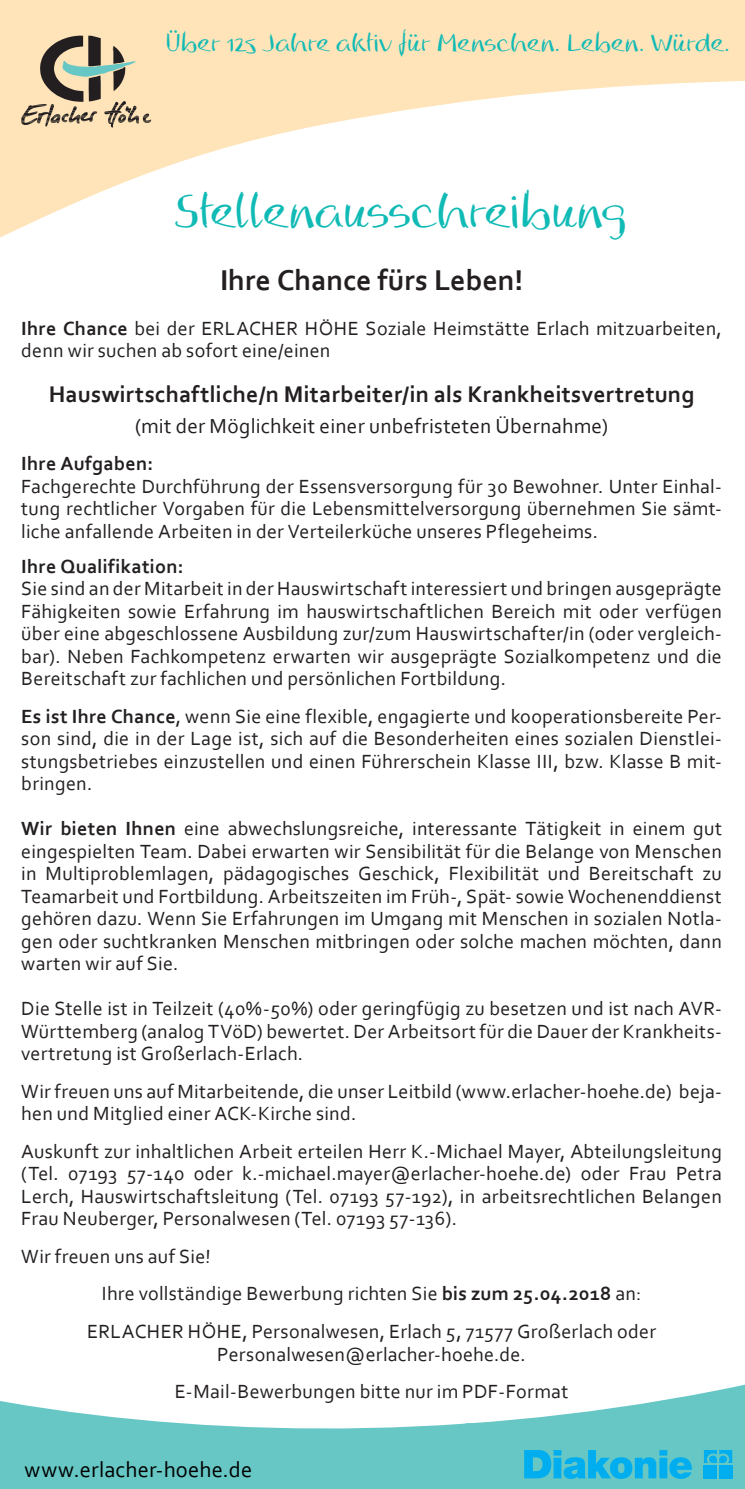
<style>
.page{position:relative;width:745px;height:1489px;background:#fff}
.page>*{position:absolute;margin:0;border:0;box-sizing:border-box;transform-origin:0 0}
.Subhead{font:45px "Read My Hand LL";letter-spacing:-.015em;color:#10bab5}
.Subhead-2{font:700 30px "Corbel";color:#231f20}
.Subhead-3{font:700 23.75px "Corbel";letter-spacing:.01em;color:#231f20}
.Subhead-4{font:23.75px "Read My Hand LL";letter-spacing:-.005em;color:#10bab5}
.Subhead-5{font:22.5px "Corbel";letter-spacing:.01em;color:#000}
.Subhead-6{font:21.25px "Corbel";letter-spacing:.01em;color:#231f20}
.Subhead-7{font:20px/22.5px "Corbel";letter-spacing:.015em;color:#231f20;text-align:justify}
.Subhead-8{font:700 20px "Corbel";letter-spacing:.015em;color:#231f20}
.s1{font-weight:700}
</style>
<div class="page">
<svg style="left:0;top:1385px;width:744px;height:103px;fill:#66c7c5"></svg>
<svg style="left:0;top:0;width:744px;height:238px;fill:#fee4b8"></svg>
<svg style="left:21px;top:35px;width:130px;height:92px;background:#c0b192"></svg>
<svg style="left:465px;top:1422px;width:266px;height:56px;background:#51c1cd"></svg>
<div style="left:703px;top:1465px;width:13px;height:13px;background:#00aeef"></div>
<div style="left:718px;top:1465px;width:13px;height:13px;background:#00aeef"></div>
<p class="Subhead-4" style="left:165px;top:29px;width:565px">Über 125 Jahre aktiv für Menschen. Leben. Würde.</p>
<p class="Subhead" style="left:174px;top:186px;width:454px">Stellenausschreibung</p>
<p class="Subhead-2" style="left:220px;top:262px;width:304px">Ihre Chance fürs Leben!</p>
<p class="Subhead-7" style="left:21px;top:316px;width:701px"><span class="s1">Ihre Chance</span> bei der ERLACHER HÖHE Soziale Heimstätte Erlach mitzuarbeiten, denn wir suchen ab sofort eine/einen</p>
<p class="Subhead-3" style="left:49px;top:380px;width:647px">Hauswirtschaftliche/n Mitarbeiter/in als Krankheitsvertretung</p>
<p class="Subhead-6" style="left:135px;top:412px;width:474px">(mit der Möglichkeit einer unbefristeten Übernahme)</p>
<p class="Subhead-8" style="left:21px;top:451px;width:133px">Ihre Aufgaben:</p>
<p class="Subhead-7" style="left:21px;top:474px;width:701px">Fachgerechte Durchführung der Essensversorgung für 30 Bewohner. Unter Einhal&shy;tung rechtlicher Vorgaben für die Lebensmittelversorgung übernehmen Sie sämt&shy;liche anfallende Arbeiten in der Verteilerküche unseres Pflegeheims.</p>
<p class="Subhead-8" style="left:21px;top:553px;width:164px">Ihre Qualifikation:</p>
<p class="Subhead-7" style="left:21px;top:576px;width:701px">Sie sind an der Mitarbeit in der Hauswirtschaft interessiert und bringen ausgeprägte Fähigkeiten sowie Erfahrung im hauswirtschaftlichen Bereich mit oder verfügen über eine abgeschlossene Ausbildung zur/zum Hauswirtschafter/in (oder vergleich&shy;bar). Neben Fachkompetenz erwarten wir ausgeprägte Sozialkompetenz und die Bereitschaft zur fachlichen und persönlichen Fortbildung.</p>
<p class="Subhead-7" style="left:21px;top:704px;width:701px"><span class="s1">Es ist Ihre Chance</span>, wenn Sie eine flexible, engagierte und kooperationsbereite Per&shy;son sind, die in der Lage ist, sich auf die Besonderheiten eines sozialen Dienstlei&shy;stungsbetriebes einzustellen und einen Führerschein Klasse III, bzw. Klasse B mit&shy;bringen.</p>
<p class="Subhead-7" style="left:21px;top:816px;width:701px"><span class="s1">Wir bieten Ihnen</span> eine abwechslungsreiche, interessante Tätigkeit in einem gut eingespielten Team. Dabei erwarten wir Sensibilität für die Belange von Menschen in Multiproblemlagen, pädagogisches Geschick, Flexibilität und Bereitschaft zu Teamarbeit und Fortbildung. Arbeitszeiten im Früh-, Spät- sowie Wochenenddienst gehören dazu. Wenn Sie Erfahrungen im Umgang mit Menschen in sozialen Notla&shy;gen oder suchtkranken Menschen mitbringen oder solche machen möchten, dann warten wir auf Sie.</p>
<p class="Subhead-7" style="left:21px;top:996px;width:701px">Die Stelle ist in Teilzeit (40%-50%) oder geringfügig zu besetzen und ist nach AVR-Württemberg (analog TVöD) bewertet. Der Arbeitsort für die Dauer der Krankheits&shy;vertretung ist Großerlach-Erlach.</p>
<p class="Subhead-7" style="left:21px;top:1079px;width:701px">Wir freuen uns auf Mitarbeitende, die unser Leitbild (www.erlacher-hoehe.de) beja&shy;hen und Mitglied einer ACK-Kirche sind.</p>
<p class="Subhead-7" style="left:21px;top:1139px;width:701px">Auskunft zur inhaltlichen Arbeit erteilen Herr K.-Michael Mayer, Abteilungsleitung (Tel. 07193 57-140 oder k.-michael.mayer@erlacher-hoehe.de) oder Frau Petra Lerch, Hauswirtschaftsleitung (Tel. 07193 57-192), in arbeitsrechtlichen Belangen Frau Neuberger, Personalwesen (Tel. 07193 57-136).</p>
<p class="Subhead-7" style="left:21px;top:1244px;width:191px">Wir freuen uns auf Sie!</p>
<p class="Subhead-7" style="left:102px;top:1281px;width:541px">Ihre vollständige Bewerbung richten Sie <span class="s1">bis zum 25.04.2018</span> an:</p>
<p class="Subhead-7" style="left:87px;top:1319px;width:570px">ERLACHER HÖHE, Personalwesen, Erlach 5, 71577 Großerlach oder</p>
<p class="Subhead-7" style="left:217px;top:1341px;width:310px">Personalwesen@erlacher-hoehe.de.</p>
<p class="Subhead-7" style="left:175px;top:1379px;width:394px">E-Mail-Bewerbungen bitte nur im PDF-Format</p>
<p class="Subhead-5" style="left:24px;top:1455px;width:229px">www.erlacher-hoehe.de</p>
</div>
